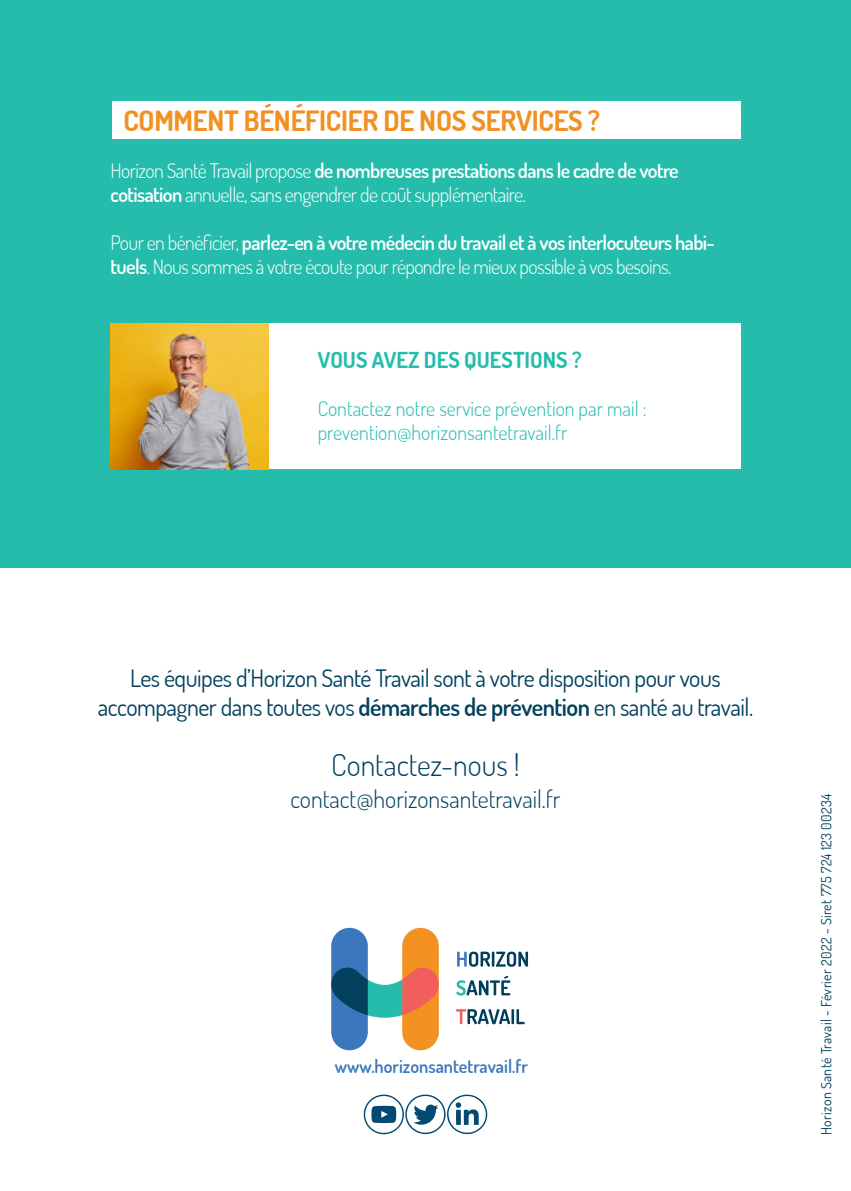
<style>
.page{position:relative;width:851px;height:1191px;background:#fff}
.page>*{position:absolute;margin:0;border:0;box-sizing:border-box;transform-origin:0 0}
.t1{font:300 30px "Dosis";color:#02415e}
.t2{font:700 28px "Dosis";letter-spacing:-.01em;color:#f29123}
.t3{font:24px/28.8px "Dosis";letter-spacing:-.02em;color:#02415e;text-align:center}
.t4{font:300 24px "Dosis";color:#02415e}
.t5{font:700 22px "Dosis";color:#25bcac}
.t6{font:300 20px/24px "Dosis";letter-spacing:-.03em;color:#fff}
.t7{font:300 20px/24px "Dosis";color:#25bcac}
.t8{font:600 18px "Dosis";color:#3977bc}
.t9{font:14px "Dosis";letter-spacing:.02em;color:#02415e}
.s1{font-weight:600}
</style>
<div class="page">
<div style="left:0;top:0;width:850px;height:567px;background:#25bcac"></div>
<div style="left:402px;top:927px;width:36px;height:123px;background:#f39123;border-radius:18px"></div>
<div style="left:331px;top:927px;width:37px;height:123px;background:#3b77bc;border-radius:18px"></div>
<svg style="left:331px;top:967px;width:107px;height:50px"></svg>
<svg style="left:457px;top:951px;width:71px;height:15px"></svg>
<svg style="left:456px;top:975px;width:54px;height:20px"></svg>
<svg style="left:456px;top:1009px;width:68px;height:15px"></svg>
<svg style="left:363px;top:1094px;width:124px;height:40px"></svg>
<div style="left:112px;top:101px;width:628px;height:37px;background:#fff"></div>
<div style="left:268px;top:324px;width:472px;height:145px;background:#fff"></div>
<img style="left:111px;top:324px;width:157px;height:145px">
<h2 class="t2" style="left:123px;top:110px;width:478px">COMMENT BÉNÉFICIER DE NOS SERVICES ?</h2>
<p class="t6" style="left:111px;top:161px;width:569px">Horizon Santé Travail propose <span class="s1">de nombreuses prestations dans le cadre de votre cotisation</span> annuelle, sans engendrer de coût supplémentaire.</p>
<p class="t6" style="left:111px;top:230px;width:605px">Pour en bénéficier, <span class="s1">parlez-en à votre médecin du travail et à vos interlocuteurs habi&shy;tuels</span>. Nous sommes à votre écoute pour répondre le mieux possible à vos besoins.</p>
<p class="t5" style="left:317px;top:351px;width:265px">VOUS AVEZ DES QUESTIONS ?</p>
<p class="t7" style="left:317px;top:398px;width:330px">Contactez notre service prévention par mail : prevention@horizonsantetravail.fr</p>
<p class="t3" style="left:98px;top:666px;width:656px">Les équipes d’Horizon Santé Travail sont à votre disposition pour vous accompagner dans toutes vos <span class="s1">démarches de prévention</span> en santé au travail.</p>
<h1 class="t1" style="left:331px;top:752px;width:190px">Contactez-nous !</h1>
<p class="t4" style="left:290px;top:789px;width:272px">contact@horizonsantetravail.fr</p>
<p class="t9" style="left:820px;top:1135px;width:343px;rotate:-90deg">Horizon Santé Travail - Février 2022 - Siret 775 724 123 00234</p>
<p class="t8" style="left:335px;top:1058px;width:194px">www.horizonsantetravail.fr</p>
</div>
